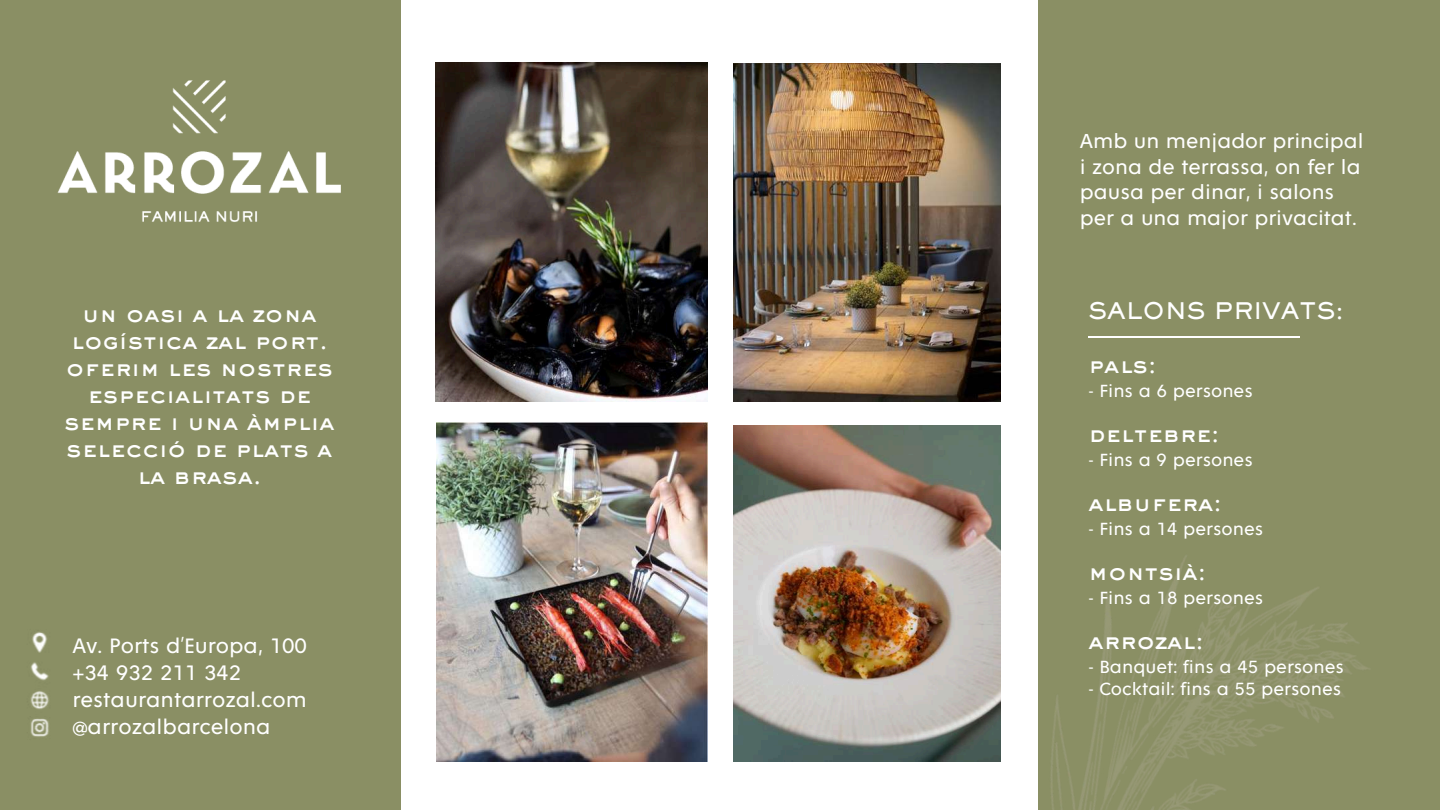
<style>
.page{position:relative;width:1440px;height:810px;background:#fff}
.page>*{position:absolute;margin:0;border:0;box-sizing:border-box;transform-origin:0 0}
.t1{font:800 22.5px/27px "Sackers Gothic Std";color:#fff;text-align:center}
.t2{font:22.5px/27px "Fenomen Sans";color:#fff}
.t3{font:21.8px/25.5px "Fenomen Sans";color:#fff}
.t4{font:19px "Fenomen Sans";color:#fff}
</style>
<div class="page">
<div style="left:0;top:0;width:401px;height:810px;background:#8a8f64"></div>
<img style="left:30px;top:632px;width:19px;height:105px">
<img style="left:57px;top:80px;width:284px;height:142px">
<div style="left:1038px;top:0;width:402px;height:810px;background:#8a8f64"></div>
<img style="left:1051px;top:556px;width:318px;height:254px">
<hr style="left:1089px;top:336px;width:211px;height:2px;background:#fff">
<img style="left:436px;top:62px;width:271px;height:339px">
<img style="left:734px;top:64px;width:267px;height:337px">
<img style="left:437px;top:423px;width:270px;height:339px">
<img style="left:734px;top:425px;width:267px;height:337px">
<p class="t1" style="left:64px;top:302px;width:272px">un oasi a la zona logística zal port. oferim les nostres especialitats de sempre i una àmplia selecció de plats a la brasa.</p>
<p class="t2" style="left:72px;top:633px;width:236px">Av. Ports d’Europa, 100 +34 932 211 342 restaurantarrozal.com @arrozalbarcelona</p>
<p class="t3" style="left:1080px;top:129px;width:285px">Amb un menjador principal i zona de terrassa, on fer la pausa per dinar, i salons per a una major privacitat.</p>
<p class="t1" style="left:1088px;top:299px;width:257px">SALONS PRIVATS:</p>
<p class="t1" style="left:1088px;top:353px;width:69px">pals:</p>
<p class="t4" style="left:1088px;top:382px;width:166px">- Fins a 6 persones</p>
<p class="t1" style="left:1088px;top:422px;width:133px">deltebre:</p>
<p class="t4" style="left:1088px;top:451px;width:166px">- Fins a 9 persones</p>
<p class="t1" style="left:1088px;top:491px;width:135px">albufera:</p>
<p class="t4" style="left:1088px;top:520px;width:176px">- Fins a 14 persones</p>
<p class="t1" style="left:1088px;top:560px;width:119px">montsià:</p>
<p class="t4" style="left:1088px;top:589px;width:176px">- Fins a 18 persones</p>
<p class="t1" style="left:1088px;top:629px;width:117px">arrozal:</p>
<p class="t4" style="left:1088px;top:658px;width:257px">- Banquet: fins a 45 persones</p>
<p class="t4" style="left:1088px;top:680px;width:254px">- Cocktail: fins a 55 persones</p>
</div>
